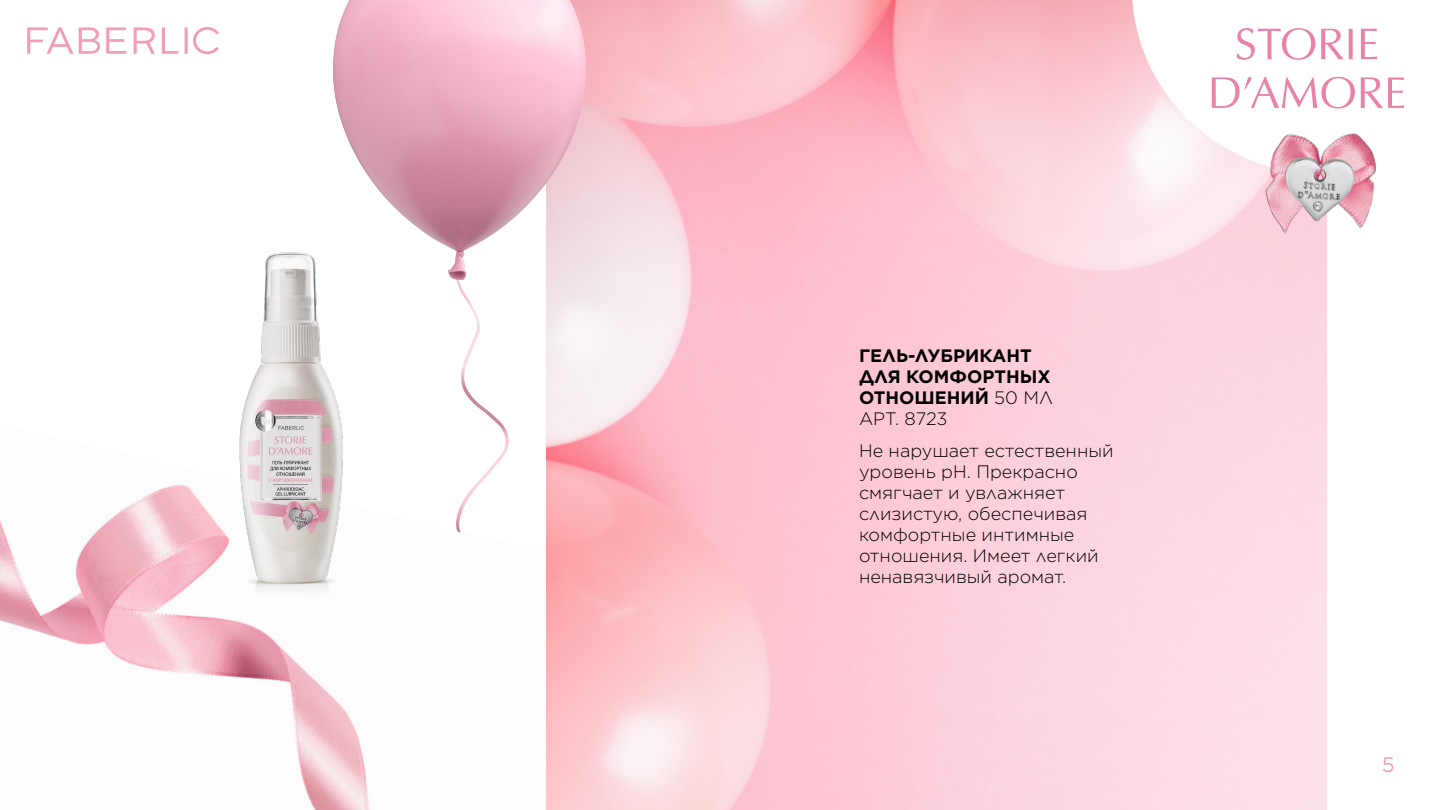
<style>
.page{position:relative;width:1440px;height:810px;background:#fff}
.page>*{position:absolute;margin:0;border:0;box-sizing:border-box;transform-origin:0 0}
.t1{font:21.08px "Gotham";color:#f39db3}
.t2{font:300 18px/21px "Gotham";color:#000}
.t3{font:700 18px/21px "Gotham";color:#000}
.s1{font-weight:300}
</style>
<div class="page">
<img style="left:0;top:484px;width:547px;height:326px">
<img style="left:547px;top:0;width:779px;height:810px">
<img style="left:219px;top:252px;width:134px;height:346px">
<img style="left:328px;top:0;width:261px;height:533px">
<svg style="left:27px;top:27px;width:192px;height:27px"></svg>
<svg style="left:1132px;top:0;width:273px;height:175px"></svg>
<svg style="left:1212px;top:77px;width:192px;height:32px"></svg>
<svg style="left:1236px;top:28px;width:141px;height:32px"></svg>
<img style="left:1254px;top:132px;width:145px;height:105px">
<p class="t3" style="left:859px;top:345px;width:195px">ГЕЛЬ-ЛУБРИКАНТ<br>ДЛЯ КОМФОРТНЫХ<br>ОТНОШЕНИЙ <span class="s1">50 МЛ<br>АРТ. 8723</span></p>
<p class="t2" style="left:859px;top:440px;width:256px">Не нарушает естественный уровень pH. Прекрасно смягчает и увлажняет слизистую, обеспечивая комфортные интимные отношения. Имеет легкий ненавязчивый аромат.</p>
<p class="t1" style="left:1382px;top:751px;width:14px">5</p>
</div>
